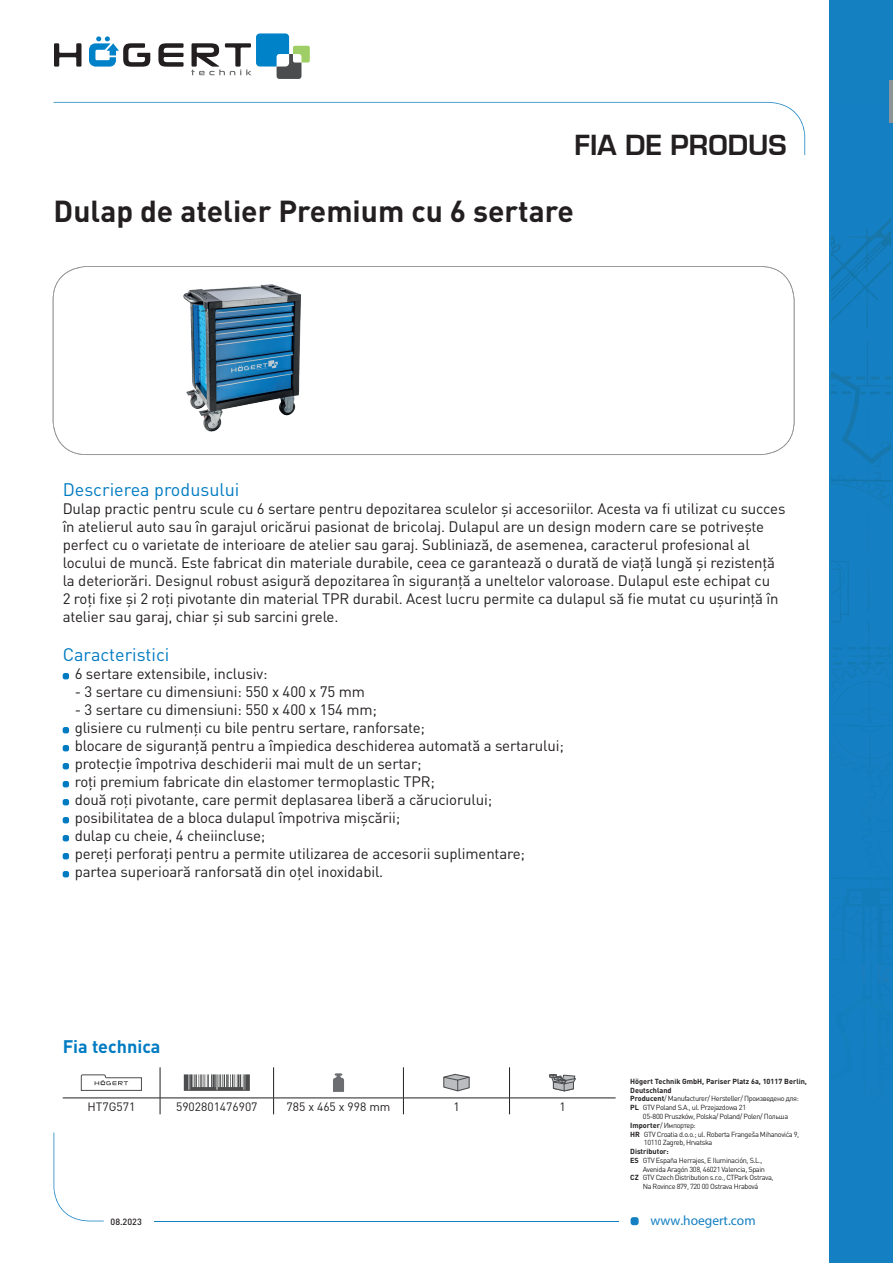
<style>
.page{position:relative;width:893px;height:1263px;background:#fff}
.page>*{position:absolute;margin:0;border:0;box-sizing:border-box;transform-origin:0 0}
.t1{font:700 30px "DIN Pro";color:#231f20}
.t2{font:700 27px "Euromode";color:#231f20}
.t3{font:18px "DIN Pro";color:#007bc2}
.t4{font:700 18px "DIN Pro";color:#007bc2}
.t5{font:15px/18px "DIN Pro";letter-spacing:-.01em;color:#231f20}
.t6{font:13.5px "Myriad Pro";color:#1480c2}
.t7{font:12px "DIN Pro";color:#231f20}
.t8{font:500 9px "DIN Pro";color:#231f20}
.t9{font:7.35px "DIN Pro";letter-spacing:-.05em;color:#231f20}
.t10{font:700 7.35px "DIN Pro";color:#231f20}
.s1{font-weight:700}
</style>
<div class="page">
<div style="left:631px;top:1217px;width:8px;height:8px;background:#1480c2;border-radius:3px"></div>
<svg style="left:54px;top:102px;width:751px;height:53px"></svg>
<svg style="left:54px;top:1132px;width:50px;height:89px"></svg>
<hr style="left:154px;top:1220px;width:465px;height:1px;background:#1480c2">
<div style="left:830px;top:0;width:63px;height:1263px;background:#1480c2"></div>
<img style="left:831px;top:273px;width:50px;height:56px">
<img style="left:867px;top:222px;width:24px;height:43px">
<img style="left:831px;top:222px;width:56px;height:42px">
<svg style="left:831px;top:341px;width:60px;height:422px"></svg>
<img style="left:848px;top:647px;width:43px;height:3px">
<hr style="left:890px;top:80px;width:3px;height:43px;background:#8d9497">
<svg style="left:53px;top:266px;width:741px;height:189px"></svg>
<svg style="left:54px;top:43px;width:27px;height:24px"></svg>
<svg style="left:158px;top:43px;width:26px;height:24px"></svg>
<svg style="left:89px;top:36px;width:61px;height:31px"></svg>
<svg style="left:191px;top:33px;width:119px;height:46px"></svg>
<svg style="left:63px;top:673px;width:6px;height:6px"></svg>
<svg style="left:63px;top:727px;width:6px;height:6px"></svg>
<svg style="left:63px;top:745px;width:6px;height:6px"></svg>
<svg style="left:63px;top:763px;width:6px;height:6px"></svg>
<svg style="left:63px;top:781px;width:6px;height:6px"></svg>
<svg style="left:63px;top:799px;width:6px;height:6px"></svg>
<svg style="left:63px;top:817px;width:6px;height:6px"></svg>
<svg style="left:63px;top:835px;width:6px;height:6px"></svg>
<svg style="left:63px;top:853px;width:6px;height:6px"></svg>
<svg style="left:63px;top:871px;width:6px;height:6px"></svg>
<img style="left:175px;top:271px;width:139px;height:174px">
<hr style="left:160px;top:1067px;width:1px;height:31px;background:#231f20">
<hr style="left:273px;top:1067px;width:1px;height:31px;background:#231f20">
<hr style="left:403px;top:1067px;width:1px;height:31px;background:#231f20">
<hr style="left:509px;top:1067px;width:1px;height:31px;background:#231f20">
<svg style="left:160px;top:1099px;width:1px;height:15px"></svg>
<svg style="left:273px;top:1099px;width:1px;height:15px"></svg>
<svg style="left:403px;top:1099px;width:1px;height:15px"></svg>
<svg style="left:509px;top:1099px;width:1px;height:15px"></svg>
<hr style="left:63px;top:1098px;width:97px;height:1px;background:#231f20">
<hr style="left:160px;top:1098px;width:114px;height:1px;background:#231f20">
<hr style="left:274px;top:1098px;width:129px;height:1px;background:#231f20">
<hr style="left:403px;top:1098px;width:106px;height:1px;background:#231f20">
<hr style="left:509px;top:1098px;width:107px;height:1px;background:#231f20">
<svg style="left:81px;top:1074px;width:61px;height:17px"></svg>
<svg style="left:184px;top:1074px;width:66px;height:17px"></svg>
<svg style="left:333px;top:1073px;width:11px;height:19px"></svg>
<svg style="left:443px;top:1074px;width:27px;height:17px"></svg>
<svg style="left:549px;top:1074px;width:27px;height:17px"></svg>
<h2 class="t2" style="left:574px;top:128px;width:214px">FIA DE PRODUS</h2>
<h1 class="t1" style="left:54px;top:191px;width:522px">Dulap de atelier Premium cu 6 sertare</h1>
<p class="t3" style="left:63px;top:477px;width:178px">Descrierea produsului</p>
<p class="t5" style="left:63px;top:499px;width:724px">Dulap practic pentru scule cu 6 sertare pentru depozitarea sculelor și accesoriilor. Acesta va fi utilizat cu succes în atelierul auto sau în garajul oricărui pasionat de bricolaj. Dulapul are un design modern care se potrivește perfect cu o varietate de interioare de atelier sau garaj. Subliniază, de asemenea, caracterul profesional al locului de muncă. Este fabricat din materiale durabile, ceea ce garantează o durată de viață lungă și rezistență la deteriorări. Designul robust asigură depozitarea în siguranță a uneltelor valoroase. Dulapul este echipat cu<br>2 roți fixe și 2 roți pivotante din material TPR durabil. Acest lucru permite ca dulapul să fie mutat cu ușurință în atelier sau garaj, chiar și sub sarcini grele.</p>
<p class="t3" style="left:63px;top:643px;width:108px">Caracteristici</p>
<p class="t5" style="left:75px;top:664px;width:194px">6 sertare extensibile, inclusiv:</p>
<p class="t5" style="left:75px;top:682px;width:292px">- 3 sertare cu dimensiuni: 550 x 400 x 75 mm</p>
<p class="t5" style="left:75px;top:700px;width:491px">- 3 sertare cu dimensiuni: 550 x 400 x 154 mm;<br>glisiere cu rulmenți cu bile pentru sertare, ranforsate;<br>blocare de siguranță pentru a împiedica deschiderea automată a sertarului; protecție împotriva deschiderii mai mult de un sertar;<br>roți premium fabricate din elastomer termoplastic TPR;<br>două roți pivotante, care permit deplasarea liberă a căruciorului; posibilitatea de a bloca dulapul împotriva mișcării;<br>dulap cu cheie, 4 cheiincluse;<br>pereți perforați pentru a permite utilizarea de accesorii suplimentare; partea superioară ranforsată din oțel inoxidabil.</p>
<p class="t4" style="left:63px;top:1034px;width:99px">Fia technica</p>
<p class="t7" style="left:87px;top:1098px;width:49px">HT7G571</p>
<p class="t7" style="left:176px;top:1098px;width:83px">5902801476907</p>
<p class="t7" style="left:287px;top:1098px;width:105px">785 x 465 x 998 mm</p>
<p class="t7" style="left:453px;top:1098px;width:8px">1</p>
<p class="t7" style="left:559px;top:1098px;width:8px">1</p>
<p class="t10" style="left:630px;top:1076px;width:178px">Högert Technik GmbH, Pariser Platz 6a, 10117 Berlin,</p>
<p class="t10" style="left:630px;top:1085px;width:43px">Deutschland</p>
<p class="t9" style="left:630px;top:1094px;width:170px"><span class="s1">Producent</span>/ Manufacturer/ Hersteller/ Произведено для:</p>
<p class="t9" style="left:630px;top:1102px;width:117px"><span class="s1">PL</span> GTV Poland S.A., ul. Przejazdowa 21</p>
<p class="t9" style="left:643px;top:1111px;width:147px">05-800 Pruszków, Polska/ Poland/ Polen/ Польша</p>
<p class="t9" style="left:630px;top:1120px;width:67px"><span class="s1">Importer</span>/ Импортер:</p>
<p class="t9" style="left:630px;top:1129px;width:171px"><span class="s1">HR</span> GTV Croatia d.o.o.; ul. Roberta Frangeša Mihanovića 9,</p>
<p class="t9" style="left:644px;top:1138px;width:70px">10110 Zagreb, Hrvatska</p>
<p class="t10" style="left:630px;top:1146px;width:40px">Distributor:</p>
<p class="t9" style="left:630px;top:1155px;width:134px"><span class="s1">ES</span> GTV España Herrajes, E Iluminación, S.L.,</p>
<p class="t9" style="left:643px;top:1164px;width:124px">Avenida Aragón 308, 46021 Valencia, Spain</p>
<p class="t9" style="left:630px;top:1173px;width:145px"><span class="s1">CZ</span> GTV Czech Distribution s.r.o., CTPark Ostrava,</p>
<p class="t9" style="left:643px;top:1181px;width:117px">Na Rovince 879, 720 00 Ostrava Hrabová</p>
<p class="t8" style="left:111px;top:1216px;width:33px">08.2023</p>
<p class="t6" style="left:651px;top:1212px;width:107px">www.hoegert.com</p>
</div>
